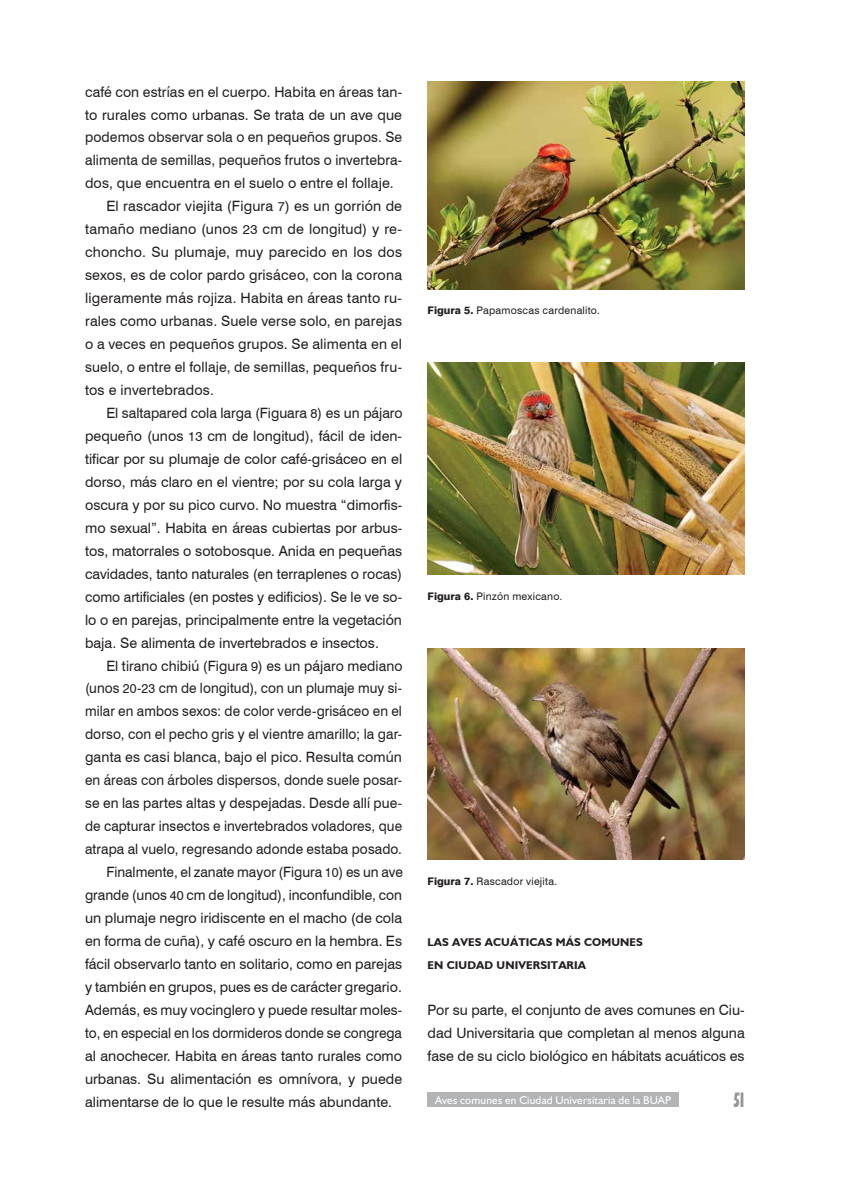
<style>
.page{position:relative;width:851px;height:1191px;background:#fff}
.page>*{position:absolute;margin:0;border:0;box-sizing:border-box;transform-origin:0 0}
.t1{font:700 condensed 21px "Humanist 521 BT Xtra";color:#949698;scale:.75 1}
.t2{font:14.25px/23px "Swiss 721 BT";color:#231f20;text-align:justify}
.t3{font:14.25px "Swiss 721 BT";color:#231f20;scale:.96 1}
.t4{font:14.25px "Swiss 721 BT";color:#231f20;scale:.95 1}
.t5{font:700 11.25px/23px "Humanist 521 BT";letter-spacing:.015em;color:#231f20}
.t6{font:11.25px "Humanist 521 BT";letter-spacing:.02em;color:#fff}
.t7{font:10.5px "Swiss 721 BT";letter-spacing:.02em;color:#231f20}
.s1{font-size:13.05px}
.s2{font-weight:800}
</style>
<div class="page">
<img style="left:427px;top:82px;width:317px;height:207px">
<img style="left:427px;top:363px;width:317px;height:211px">
<img style="left:427px;top:648px;width:317px;height:211px">
<div style="left:427px;top:1092px;width:252px;height:14px;background:#b2b4b6"></div>
<p class="t2" style="left:85px;top:79px;width:318px">café con estrías en el cuerpo. Habita en áreas tan-</p>
<p class="t2" style="left:85px;top:102px;width:318px">to rurales como urbanas. Se trata de un ave que</p>
<p class="t2" style="left:85px;top:125px;width:318px">podemos observar sola o en pequeños grupos. Se</p>
<p class="t2" style="left:85px;top:148px;width:318px">alimenta de semillas, pequeños frutos o invertebra-</p>
<p class="t2" style="left:85px;top:171px;width:310px">dos, que encuentra en el suelo o entre el follaje.</p>
<p class="t2" style="left:106px;top:194px;width:297px">El rascador viejita (Figura <span class="s1">7</span>) es un gorrión de</p>
<p class="t2" style="left:85px;top:217px;width:318px">tamaño mediano (unos <span class="s1">23</span> cm de longitud) y re-</p>
<p class="t2" style="left:85px;top:240px;width:318px">choncho. Su plumaje, muy parecido en los dos</p>
<p class="t2" style="left:85px;top:263px;width:318px">sexos, es de color pardo grisáceo, con la corona</p>
<p class="t2" style="left:85px;top:286px;width:318px">ligeramente más rojiza. Habita en áreas tanto ru-</p>
<p class="t2" style="left:85px;top:309px;width:318px">rales como urbanas. Suele verse solo, en parejas</p>
<p class="t2" style="left:85px;top:332px;width:318px">o a veces en pequeños grupos. Se alimenta en el</p>
<p class="t2" style="left:85px;top:355px;width:318px">suelo, o entre el follaje, de semillas, pequeños fru-</p>
<p class="t2" style="left:85px;top:378px;width:130px">tos e invertebrados.</p>
<p class="t2" style="left:106px;top:401px;width:298px">El saltapared cola larga (Figuara <span class="s1">8</span>) es un pájaro</p>
<p class="t2" style="left:85px;top:424px;width:318px">pequeño (unos <span class="s1">13</span> cm de longitud), fácil de iden-</p>
<p class="t2" style="left:85px;top:447px;width:318px">tificar por su plumaje de color café-grisáceo en el</p>
<p class="t2" style="left:85px;top:470px;width:318px">dorso, más claro en el vientre; por su cola larga y</p>
<p class="t2" style="left:85px;top:493px;width:318px">oscura y por su pico curvo. No muestra “dimorfis-</p>
<p class="t2" style="left:85px;top:516px;width:318px">mo sexual”. Habita en áreas cubiertas por arbus-</p>
<p class="t2" style="left:85px;top:538px;width:318px">tos, matorrales o sotobosque. Anida en pequeñas</p>
<p class="t2" style="left:85px;top:561px;width:318px">cavidades, tanto naturales (en terraplenes o rocas)</p>
<p class="t2" style="left:85px;top:584px;width:318px">como artificiales (en postes y edificios). Se le ve so-</p>
<p class="t2" style="left:85px;top:607px;width:318px">lo o en parejas, principalmente entre la vegetación</p>
<p class="t2" style="left:85px;top:630px;width:295px">baja. Se alimenta de invertebrados e insectos.</p>
<p class="t2" style="left:106px;top:653px;width:298px">El tirano chibiú (Figura <span class="s1">9</span>) es un pájaro mediano</p>
<p class="t4" style="left:85px;top:678px;width:335px">(unos <span class="s1">20</span>-<span class="s1">23</span> cm de longitud), con un plumaje muy si-</p>
<p class="t4" style="left:85px;top:701px;width:335px">milar en ambos sexos: de color verde-grisáceo en el</p>
<p class="t3" style="left:85px;top:724px;width:331px">dorso, con el pecho gris y el vientre amarillo; la gar-</p>
<p class="t2" style="left:85px;top:745px;width:318px">ganta es casi blanca, bajo el pico. Resulta común</p>
<p class="t3" style="left:85px;top:770px;width:331px">en áreas con árboles dispersos, donde suele posar-</p>
<p class="t2" style="left:85px;top:791px;width:318px">se en las partes altas y despejadas. Desde allí pue-</p>
<p class="t4" style="left:85px;top:816px;width:335px">de capturar insectos e invertebrados voladores, que</p>
<p class="t3" style="left:85px;top:839px;width:331px">atrapa al vuelo, regresando adonde estaba posado.</p>
<p class="t3" style="left:106px;top:862px;width:310px">Finalmente, el zanate mayor (Figura <span class="s1">10</span>) es un ave</p>
<p class="t2" style="left:85px;top:883px;width:318px">grande (unos <span class="s1">40</span> cm de longitud), inconfundible, con</p>
<p class="t2" style="left:85px;top:906px;width:318px">un plumaje negro iridiscente en el macho (de cola</p>
<p class="t2" style="left:85px;top:929px;width:318px">en forma de cuña), y café oscuro en la hembra. Es</p>
<p class="t2" style="left:85px;top:952px;width:318px">fácil observarlo tanto en solitario, como en parejas</p>
<p class="t2" style="left:85px;top:974px;width:318px">y también en grupos, pues es de carácter gregario.</p>
<p class="t2" style="left:85px;top:997px;width:318px">Además, es muy vocinglero y puede resultar moles-</p>
<p class="t3" style="left:85px;top:1023px;width:331px">to, en especial en los dormideros donde se congrega</p>
<p class="t2" style="left:85px;top:1043px;width:318px">al anochecer. Habita en áreas tanto rurales como</p>
<p class="t2" style="left:85px;top:1066px;width:318px">urbanas. Su alimentación es omnívora, y puede</p>
<p class="t2" style="left:85px;top:1089px;width:308px">alimentarse de lo que le resulte más abundante.</p>
<p class="t7" style="left:427px;top:303px;width:174px"><span class="s2">Figura 5.</span> Papamoscas cardenalito.</p>
<p class="t7" style="left:427px;top:589px;width:136px"><span class="s2">Figura 6.</span> Pinzón mexicano.</p>
<p class="t7" style="left:427px;top:873px;width:131px"><span class="s2">Figura 7.</span> Rascador viejita.</p>
<p class="t5" style="left:427px;top:930px;width:217px">LAS AVES ACUÁTICAS MÁS COMUNES<br>EN CIUDAD UNIVERSITARIA</p>
<p class="t2" style="left:427px;top:997px;width:318px">Por su parte, el conjunto de aves comunes en Ciu&shy;dad Universitaria que completan al menos alguna fase de su ciclo biológico en hábitats acuáticos es</p>
<p class="t6" style="left:435px;top:1092px;width:238px">Aves comunes en Ciudad Universitaria de la BUAP</p>
<p class="t1" style="left:733px;top:1086px;width:16px">51</p>
</div>
